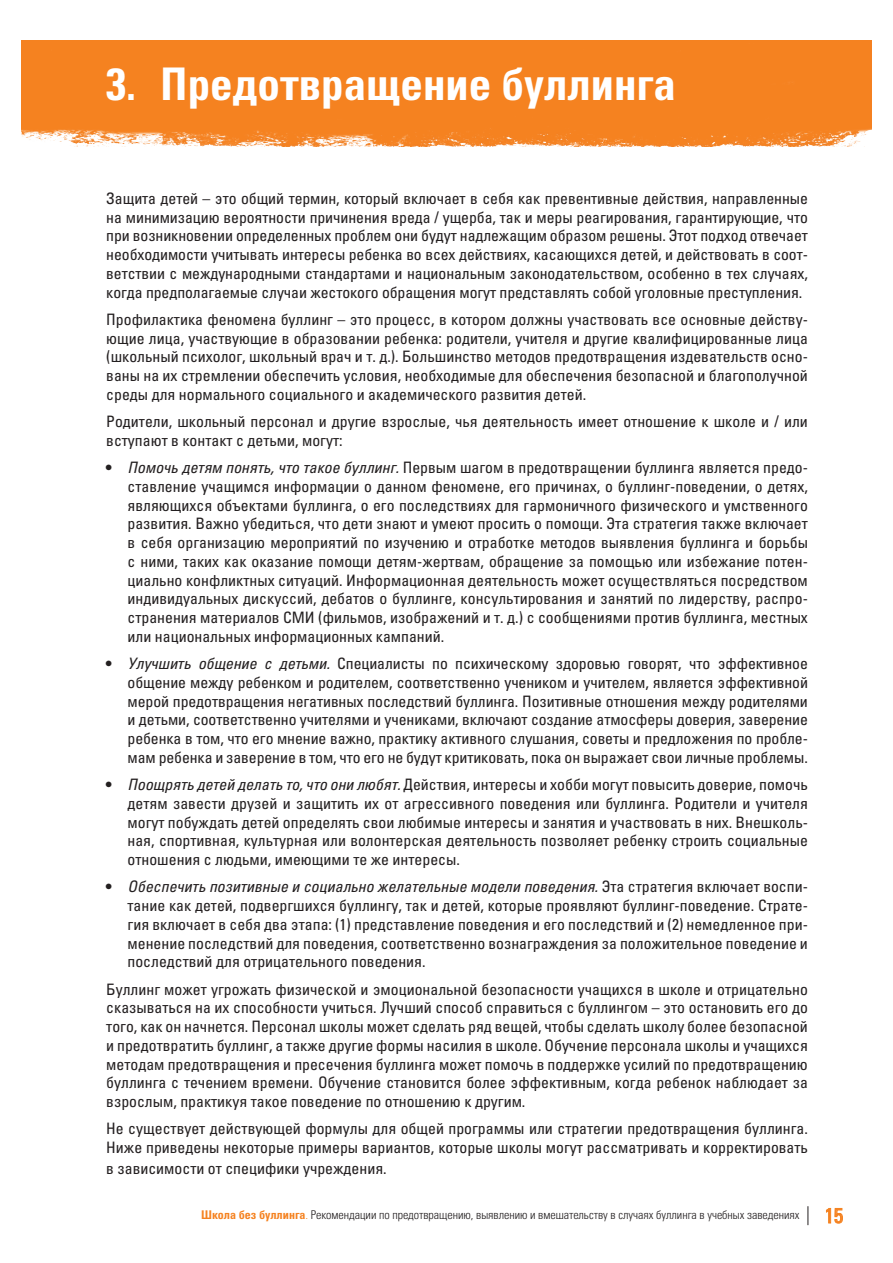
<style>
.page{position:relative;width:893px;height:1263px;background:#fff}
.page>*{position:absolute;margin:0;border:0;box-sizing:border-box;transform-origin:0 0}
.t1{font:45px "Univers LTCYR 67 Bold Cond";color:#fff}
.t2{font:condensed 15.75px/18.8px "Univers LTCYR 57";color:#231f20;text-align:justify}
.t3{font:15.75px "Univers LTCYR 57 Condensed Obl";color:#231f20}
.t4{font:12px "Univers LTCYR 47 Light Cond";color:#231f20}
.s1{font-family:"Univers LTCYR 57 Condensed Obl";font-stretch:normal}
.s2{font-family:"Univers LTCYR 57";font-stretch:condensed}
.s3{font-family:"Univers LTCYR 67 Bold Cond";color:#f58220}
.s4{color:#f58220}
.s5{font-family:"Univers LTCYR 57";font-stretch:condensed;font-size:21px;color:#f58220}
</style>
<div class="page">
<svg style="left:826px;top:1207px;width:17px;height:17px"></svg>
<svg style="left:807px;top:1206px;width:1px;height:19px"></svg>
<img style="left:21px;top:40px;width:851px;height:107px">
<h1 class="t1" style="left:106px;top:56px;width:571px">3. Предотвращение буллинга</h1>
<p class="t2" style="left:106px;top:189px;width:703px">Защита детей – это общий термин, который включает в себя как превентивные действия, направленные на минимизацию вероятности причинения вреда / ущерба, так и меры реагирования, гарантирующие, что при возникновении определенных проблем они будут надлежащим образом решены. Этот подход отвечает необходимости учитывать интересы ребенка во всех действиях, касающихся детей, и действовать в соот&shy;ветствии с международными стандартами и национальным законодательством, особенно в тех случаях, когда предполагаемые случаи жестокого обращения могут представлять собой уголовные преступления.</p>
<p class="t2" style="left:106px;top:310px;width:703px">Профилактика феномена буллинг – это процесс, в котором должны участвовать все основные действу&shy;ющие лица, участвующие в образовании ребенка: родители, учителя и другие квалифицированные лица (школьный психолог, школьный врач и т. д.). Большинство методов предотвращения издевательств осно&shy;ваны на их стремлении обеспечить условия, необходимые для обеспечения безопасной и благополучной среды для нормального социального и академического развития детей.</p>
<p class="t2" style="left:106px;top:412px;width:703px">Родители, школьный персонал и другие взрослые, чья деятельность имеет отношение к школе и / или вступают в контакт с детьми, могут:</p>
<p class="t2" style="left:128px;top:458px;width:682px;text-indent:-21px">• <span class="s1">Помочь детям понять, что такое буллинг.</span> Первым шагом в предотвращении буллинга является предо&shy;ставление учащимся информации о данном феномене, его причинах, о буллинг-поведении, о детях, являющихся объектами буллинга, о его последствиях для гармоничного физического и умственного развития. Важно убедиться, что дети знают и умеют просить о помощи. Эта стратегия также включает в себя организацию мероприятий по изучению и отработке методов выявления буллинга и борьбы с ними, таких как оказание помощи детям-жертвам, обращение за помощью или избежание потен&shy;циально конфликтных ситуаций. Информационная деятельность может осуществляться посредством индивидуальных дискуссий, дебатов о буллинге, консультирования и занятий по лидерству, распро&shy;странения материалов СМИ (фильмов, изображений и т. д.) с сообщениями против буллинга, местных или национальных информационных кампаний.</p>
<p class="t2" style="left:128px;top:654px;width:682px;text-indent:-21px">• <span class="s1">Улучшить общение с детьми.</span> Специалисты по психическому здоровью говорят, что эффективное общение между ребенком и родителем, соответственно учеником и учителем, является эффективной мерой предотвращения негативных последствий буллинга. Позитивные отношения между родителями и детьми, соответственно учителями и учениками, включают создание атмосферы доверия, заверение ребенка в том, что его мнение важно, практику активного слушания, советы и предложения по пробле&shy;мам ребенка и заверение в том, что его не будут критиковать, пока он выражает свои личные проблемы.</p>
<p class="t2" style="left:128px;top:775px;width:682px;text-indent:-21px">• <span class="s1">Поощрять детей делать то, что они любят.</span> Действия, интересы и хобби могут повысить доверие, помочь детям завести друзей и защитить их от агрессивного поведения или буллинга. Родители и учителя могут побуждать детей определять свои любимые интересы и занятия и участвовать в них. Внешколь&shy;ная, спортивная, культурная или волонтерская деятельность позволяет ребенку строить социальные отношения с людьми, имеющими те же интересы.</p>
<p class="t3" style="left:106px;top:877px;width:703px"><span class="s2">•</span> Обеспечить позитивные и социально желательные модели поведения. <span class="s2">Эта стратегия включает воспи-</span></p>
<p class="t2" style="left:128px;top:896px;width:682px">тание как детей, подвергшихся буллингу, так и детей, которые проявляют буллинг-поведение. Страте&shy;гия включает в себя два этапа: (1) представление поведения и его последствий и (2) немедленное при&shy;менение последствий для поведения, соответственно вознаграждения за положительное поведение и последствий для отрицательного поведения.</p>
<p class="t2" style="left:106px;top:979px;width:703px">Буллинг может угрожать физической и эмоциональной безопасности учащихся в школе и отрицательно сказываться на их способности учиться. Лучший способ справиться с буллингом – это остановить его до того, как он начнется. Персонал школы может сделать ряд вещей, чтобы сделать школу более безопасной и предотвратить буллинг, а также другие формы насилия в школе. Обучение персонала школы и учащихся методам предотвращения и пресечения буллинга может помочь в поддержке усилий по предотвращению буллинга с течением времени. Обучение становится более эффективным, когда ребенок наблюдает за взрослым, практикуя такое поведение по отношению к другим.</p>
<p class="t2" style="left:106px;top:1119px;width:703px">Не существует действующей формулы для общей программы или стратегии предотвращения буллинга.<br>Ниже приведены некоторые примеры вариантов, которые школы могут рассматривать и корректировать</p>
<p class="t2" style="left:106px;top:1158px;width:282px">в зависимости от специфики учреждения.</p>
<p class="t4" style="left:201px;top:1206px;width:644px"><span class="s3">Школа без буллинга</span><span class="s4">.</span> Рекомендации по предотвращению, выявлению и вмешательству в случаях буллинга в учебных заведениях <span class="s5">15</span></p>
</div>
